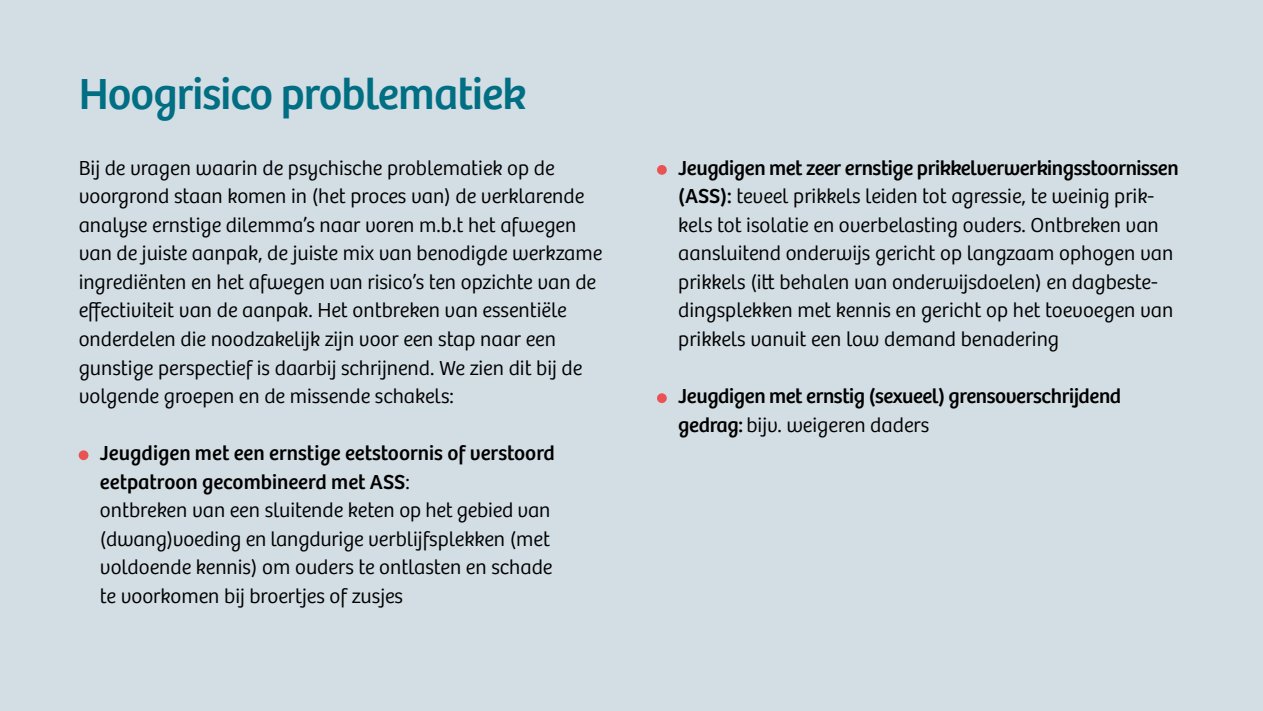
<style>
.page{position:relative;width:1263px;height:711px;background:#fff}
.page>*{position:absolute;margin:0;border:0;box-sizing:border-box;transform-origin:0 0}
.t1{font:45px "Bree";letter-spacing:-.02em;color:#006e83}
.t2{font:300 21px/28.5px "Bree";color:#000}
.t3{font:21px/28.5px "Bree";letter-spacing:-.02em;color:#000}
.s1{font-weight:400}
.s2{font-weight:300}
</style>
<div class="page">
<div style="left:0;top:0;width:1263px;height:710px;background:#d2dde4"></div>
<div style="left:79px;top:450px;width:9px;height:10px;background:#ea5354;border-radius:50%"></div>
<div style="left:657px;top:165px;width:10px;height:10px;background:#ea5354;border-radius:50%"></div>
<div style="left:657px;top:393px;width:10px;height:10px;background:#ea5354;border-radius:50%"></div>
<h1 class="t1" style="left:79px;top:60px;width:449px">Hoogrisico problematiek</h1>
<p class="t2" style="left:79px;top:154px;width:525px">Bij de vragen waarin de psychische problematiek op de voorgrond staan komen in (het proces van) de verklarende analyse ernstige dilemma’s naar voren m.b.t het afwegen van de juiste aanpak, de juiste mix van benodigde werkzame ingrediënten en het afwegen van risico’s ten opzichte van de effectiviteit van de aanpak. Het ontbreken van essentiële onderdelen die noodzakelijk zijn voor een stap naar een gunstige perspectief is daarbij schrijnend. We zien dit bij de volgende groepen en de missende schakels:</p>
<p class="t2" style="left:100px;top:439px;width:457px"><span class="s1">Jeugdigen met een ernstige eetstoornis of verstoord eetpatroon gecombineerd met ASS</span>:<br>ontbreken van een sluitende keten op het gebied van (dwang)voeding en langdurige verblijfsplekken (met voldoende kennis) om ouders te ontlasten en schade te voorkomen bij broertjes of zusjes</p>
<p class="t2" style="left:678px;top:154px;width:502px"><span class="s1">Jeugdigen met zeer ernstige prikkelverwerkingsstoornissen (ASS):</span> teveel prikkels leiden tot agressie, te weinig prik&shy;kels tot isolatie en overbelasting ouders. Ontbreken van aansluitend onderwijs gericht op langzaam ophogen van prikkels (itt behalen van onderwijsdoelen) en dagbeste&shy;dingsplekken met kennis en gericht op het toevoegen van prikkels vanuit een low demand benadering</p>
<p class="t3" style="left:678px;top:380px;width:445px">Jeugdigen met ernstig (sexueel) grensoverschrijdend gedrag: <span class="s2">bijv. weigeren daders</span></p>
</div>
